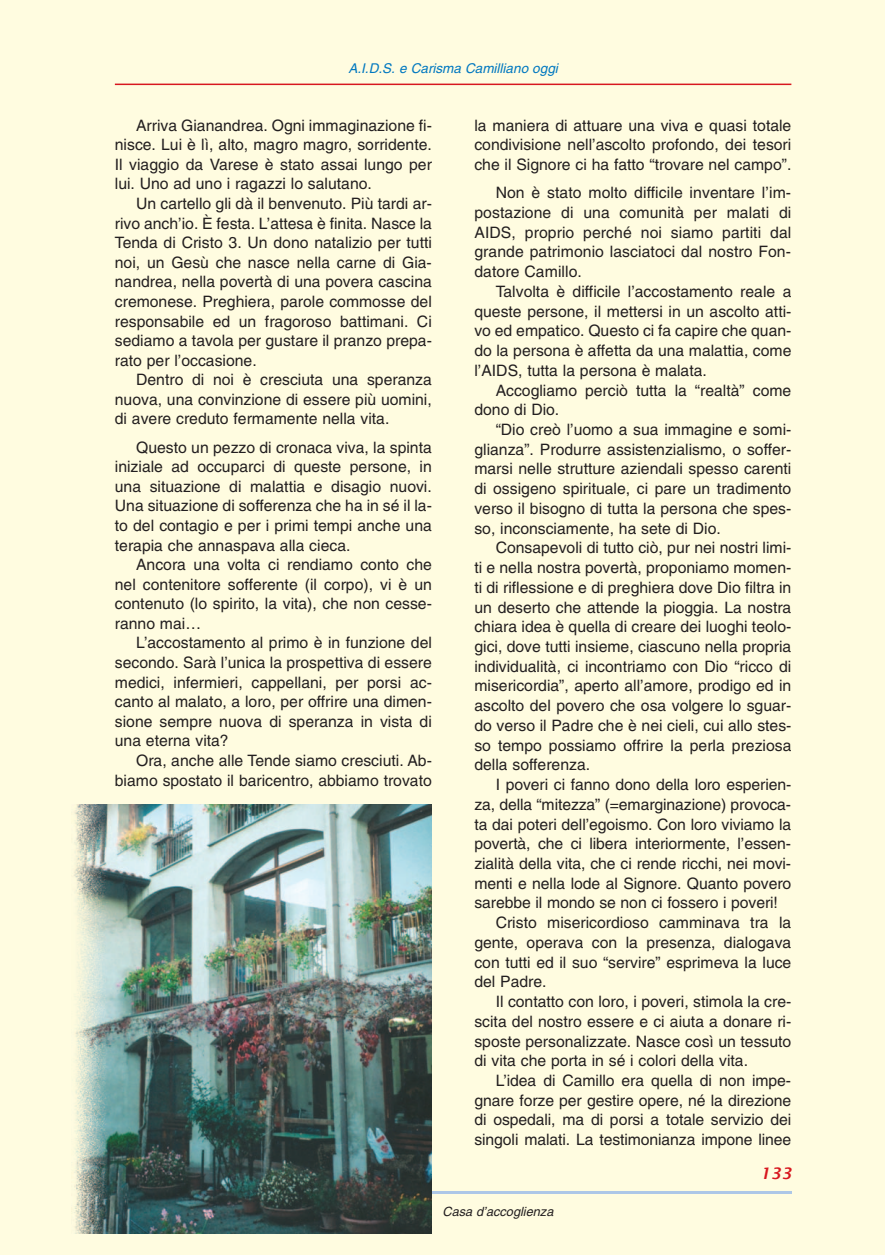
<style>
.page{position:relative;width:885px;height:1255px;background:#fff}
.page>*{position:absolute;margin:0;border:0;box-sizing:border-box;transform-origin:0 0}
.t1{font:15.75px/19.6px "Helvetica";color:#231f20;text-align:justify}
.t2{font:italic 600 15.75px "Lucida Sans";color:#d7171f}
.t3{font:italic 13.5px "Helvetica";color:#0078c0}
.t4{font:italic 12.75px "Helvetica";color:#231f20}
</style>
<div class="page">
<div style="left:0;top:0;width:884px;height:1254px;background:#fffce0"></div>
<hr style="left:115px;top:1191px;width:676px;height:3px;background:#adc7e7">
<hr style="left:115px;top:84px;width:676px;height:1px;background:#d7171f">
<img style="left:74px;top:804px;width:358px;height:429px">
<p class="t3" style="left:348px;top:63px;width:211px">A.I.D.S. e Carisma Camilliano oggi</p>
<p class="t1" style="left:115px;top:117px;width:318px;text-indent:21px">Arriva Gianandrea. Ogni immaginazione fi&shy;nisce. Lui è lì, alto, magro magro, sorridente.<br>Il viaggio da Varese è stato assai lungo per lui. Uno ad uno i ragazzi lo salutano.</p>
<p class="t1" style="left:115px;top:195px;width:318px;text-indent:21px">Un cartello gli dà il benvenuto. Più tardi ar&shy;rivo anch’io. È festa. L’attesa è finita. Nasce la Tenda di Cristo 3. Un dono natalizio per tutti noi, un Gesù che nasce nella carne di Gia&shy;nandrea, nella povertà di una povera cascina cremonese. Preghiera, parole commosse del responsabile ed un fragoroso battimani. Ci sediamo a tavola per gustare il pranzo prepa&shy;rato per l’occasione.</p>
<p class="t1" style="left:115px;top:371px;width:318px;text-indent:21px">Dentro di noi è cresciuta una speranza nuova, una convinzione di essere più uomini, di avere creduto fermamente nella vita.</p>
<p class="t1" style="left:115px;top:438px;width:318px;text-indent:21px">Questo un pezzo di cronaca viva, la spinta iniziale ad occuparci di queste persone, in una situazione di malattia e disagio nuovi.<br>Una situazione di sofferenza che ha in sé il la&shy;to del contagio e per i primi tempi anche una terapia che annaspava alla cieca.</p>
<p class="t1" style="left:115px;top:556px;width:318px;text-indent:21px">Ancora una volta ci rendiamo conto che nel contenitore sofferente (il corpo), vi è un contenuto (lo spirito, la vita), che non cesse&shy;ranno mai…</p>
<p class="t1" style="left:115px;top:634px;width:318px;text-indent:21px">L’accostamento al primo è in funzione del secondo. Sarà l’unica la prospettiva di essere medici, infermieri, cappellani, per porsi ac&shy;canto al malato, a loro, per offrire una dimen&shy;sione sempre nuova di speranza in vista di una eterna vita?</p>
<p class="t1" style="left:115px;top:752px;width:318px;text-align:right">Ora, anche alle Tende siamo cresciuti. Ab&shy;biamo spostato il baricentro, abbiamo trovato</p>
<p class="t1" style="left:474px;top:117px;width:318px">la maniera di attuare una viva e quasi totale condivisione nell’ascolto profondo, dei tesori che il Signore ci ha fatto “trovare nel campo”.</p>
<p class="t1" style="left:474px;top:184px;width:318px;text-indent:21px">Non è stato molto difficile inventare l’im&shy;postazione di una comunità per malati di AIDS, proprio perché noi siamo partiti dal grande patrimonio lasciatoci dal nostro Fon&shy;datore Camillo.</p>
<p class="t1" style="left:474px;top:283px;width:318px;text-indent:21px">Talvolta è difficile l’accostamento reale a queste persone, il mettersi in un ascolto atti&shy;vo ed empatico. Questo ci fa capire che quan&shy;do la persona è affetta da una malattia, come l’AIDS, tutta la persona è malata.</p>
<p class="t1" style="left:474px;top:381px;width:318px;text-indent:21px">Accogliamo perciò tutta la “realtà” come dono di Dio.</p>
<p class="t1" style="left:474px;top:421px;width:318px;text-indent:21px">“Dio creò l’uomo a sua immagine e somi&shy;glianza”. Produrre assistenzialismo, o soffer&shy;marsi nelle strutture aziendali spesso carenti di ossigeno spirituale, ci pare un tradimento verso il bisogno di tutta la persona che spes&shy;so, inconsciamente, ha sete di Dio.</p>
<p class="t1" style="left:474px;top:539px;width:318px;text-indent:21px">Consapevoli di tutto ciò, pur nei nostri limi&shy;ti e nella nostra povertà, proponiamo momen&shy;ti di riflessione e di preghiera dove Dio filtra in un deserto che attende la pioggia. La nostra chiara idea è quella di creare dei luoghi teolo&shy;gici, dove tutti insieme, ciascuno nella propria individualità, ci incontriamo con Dio “ricco di misericordia”, aperto all’amore, prodigo ed in ascolto del povero che osa volgere lo sguar&shy;do verso il Padre che è nei cieli, cui allo stes&shy;so tempo possiamo offrire la perla preziosa della sofferenza.</p>
<p class="t1" style="left:495px;top:776px;width:297px">I poveri ci fanno dono della loro esperien-</p>
<p class="t1" style="left:474px;top:795px;width:318px">za, della “mitezza” (=emarginazione) provoca-</p>
<p class="t1" style="left:474px;top:815px;width:318px">ta dai poteri dell’egoismo. Con loro viviamo la</p>
<p class="t1" style="left:474px;top:835px;width:318px">povertà, che ci libera interiormente, l’essen-</p>
<p class="t1" style="left:474px;top:855px;width:318px">zialità della vita, che ci rende ricchi, nei movi-</p>
<p class="t1" style="left:474px;top:874px;width:318px">menti e nella lode al Signore. Quanto povero</p>
<p class="t1" style="left:474px;top:894px;width:305px">sarebbe il mondo se non ci fossero i poveri!</p>
<p class="t1" style="left:495px;top:914px;width:297px">Cristo misericordioso camminava tra la</p>
<p class="t1" style="left:474px;top:933px;width:318px">gente, operava con la presenza, dialogava</p>
<p class="t1" style="left:474px;top:953px;width:318px">con tutti ed il suo “servire” esprimeva la luce</p>
<p class="t1" style="left:474px;top:973px;width:74px">del Padre.</p>
<p class="t1" style="left:495px;top:993px;width:297px">Il contatto con loro, i poveri, stimola la cre-</p>
<p class="t1" style="left:474px;top:1012px;width:318px">scita del nostro essere e ci aiuta a donare ri-</p>
<p class="t1" style="left:474px;top:1032px;width:318px">sposte personalizzate. Nasce così un tessuto</p>
<p class="t1" style="left:474px;top:1052px;width:275px">di vita che porta in sé i colori della vita.</p>
<p class="t1" style="left:495px;top:1071px;width:297px">L’idea di Camillo era quella di non impe-</p>
<p class="t1" style="left:474px;top:1091px;width:318px">gnare forze per gestire opere, né la direzione</p>
<p class="t1" style="left:474px;top:1111px;width:318px">di ospedali, ma di porsi a totale servizio dei</p>
<p class="t1" style="left:474px;top:1131px;width:318px">singoli malati. La testimonianza impone linee</p>
<p class="t2" style="left:760px;top:1164px;width:33px">133</p>
<p class="t4" style="left:442px;top:1206px;width:112px">Casa d’accoglienza</p>
</div>
